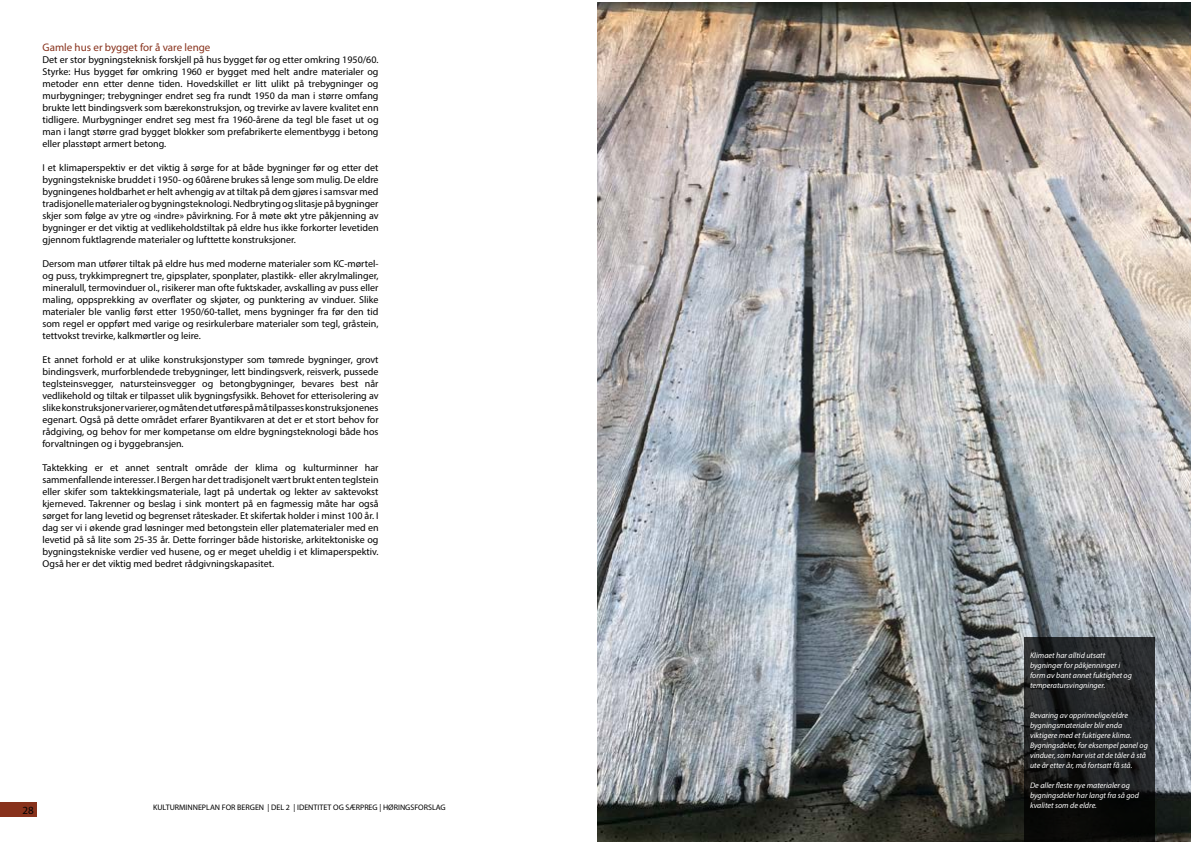
<style>
.page{position:relative;width:1191px;height:842px;background:#fff}
.page>*{position:absolute;margin:0;border:0;box-sizing:border-box;transform-origin:0 0}
.t1{font:11px "Myriad Pro";color:#88321c}
.t2{font:11px "Myriad Pro";color:#020203}
.t3{font:10px/12px "Myriad Pro";color:#000;text-align:justify}
.t4{font:italic 8px/10px "Myriad Pro";color:#fff}
.t5{font:8px "Myriad Pro";color:#000}
</style>
<div class="page">
<div style="left:0;top:803px;width:37px;height:14px;background:#88321c"></div>
<img style="left:597px;top:2px;width:594px;height:840px">
<svg style="left:1024px;top:638px;width:130px;height:204px;background:#1b1c1d"></svg>
<p class="t1" style="left:43px;top:40px;width:169px">Gamle hus er bygget for å vare lenge</p>
<p class="t3" style="left:43px;top:53px;width:337px">Det er stor bygningsteknisk forskjell på hus bygget før og etter omkring 1950/60.<br>Styrke: Hus bygget før omkring 1960 er bygget med helt andre materialer og metoder enn etter denne tiden. Hovedskillet er litt ulikt på trebygninger og murbygninger; trebygninger endret seg fra rundt 1950 da man i større omfang brukte lett bindingsverk som bærekonstruksjon, og trevirke av lavere kvalitet enn tidligere. Murbygninger endret seg mest fra 1960-årene da tegl ble faset ut og man i langt større grad bygget blokker som prefabrikerte elementbygg i betong eller plasstøpt armert betong.</p>
<p class="t3" style="left:43px;top:161px;width:337px">I et klimaperspektiv er det viktig å sørge for at både bygninger før og etter det bygningstekniske bruddet i 1950- og 60årene brukes så lenge som mulig. De eldre bygningenes holdbarhet er helt avhengig av at tiltak på dem gjøres i samsvar med tradisjonelle materialer og bygningsteknologi. Nedbryting og slitasje på bygninger skjer som følge av ytre og «indre» påvirkning. For å møte økt ytre påkjenning av bygninger er det viktig at vedlikeholdstiltak på eldre hus ikke forkorter levetiden gjennom fuktlagrende materialer og lufttette konstruksjoner.</p>
<p class="t3" style="left:43px;top:257px;width:337px">Dersom man utfører tiltak på eldre hus med moderne materialer som KC-mørtel&shy;og puss, trykkimpregnert tre, gipsplater, sponplater, plastikk- eller akrylmalinger, mineralull, termovinduer ol., risikerer man ofte fuktskader, avskalling av puss eller maling, oppsprekking av overflater og skjøter, og punktering av vinduer. Slike materialer ble vanlig først etter 1950/60-tallet, mens bygninger fra før den tid som regel er oppført med varige og resirkulerbare materialer som tegl, gråstein, tettvokst trevirke, kalkmørtler og leire.</p>
<p class="t3" style="left:43px;top:353px;width:337px">Et annet forhold er at ulike konstruksjonstyper som tømrede bygninger, grovt bindingsverk, murforblendede trebygninger, lett bindingsverk, reisverk, pussede teglsteinsvegger, natursteinsvegger og betongbygninger, bevares best når vedlikehold og tiltak er tilpasset ulik bygningsfysikk. Behovet for etterisolering av slike konstruksjoner varierer, og måten det utføres på må tilpasses konstruksjonenes egenart. Også på dette området erfarer Byantikvaren at det er et stort behov for rådgiving, og behov for mer kompetanse om eldre bygningsteknologi både hos forvaltningen og i byggebransjen.</p>
<p class="t3" style="left:43px;top:461px;width:337px">Taktekking er et annet sentralt område der klima og kulturminner har sammenfallende interesser. I Bergen har det tradisjonelt vært brukt enten teglstein eller skifer som taktekkingsmateriale, lagt på undertak og lekter av saktevokst kjerneved. Takrenner og beslag i sink montert på en fagmessig måte har også sørget for lang levetid og begrenset råteskader. Et skifertak holder i minst 100 år. I dag ser vi i økende grad løsninger med betongstein eller platematerialer med en levetid på så lite som 25-35 år. Dette forringer både historiske, arkitektoniske og bygningstekniske verdier ved husene, og er meget uheldig i et klimaperspektiv.<br>Også her er det viktig med bedret rådgivningskapasitet.</p>
<p class="t2" style="left:22px;top:803px;width:13px">28</p>
<p class="t5" style="left:153px;top:802px;width:294px">KULTURMINNEPLAN FOR BERGEN | DEL 2 | IDENTITET OG SÆRPREG | HØRINGSFORSLAG</p>
<p class="t4" style="left:1030px;top:650px;width:103px">Klimaet har alltid utsatt bygninger for påkjenninger i form av bant annet fuktighet og temperatursvingninger.</p>
<p class="t4" style="left:1030px;top:710px;width:119px">Bevaring av opprinnelige/eldre bygningsmaterialer blir enda viktigere med et fuktigere klima.<br>Bygningsdeler, for eksempel panel og vinduer, som har vist at de tåler å stå ute år etter år, må fortsatt få stå.</p>
<p class="t4" style="left:1030px;top:780px;width:110px">De aller fleste nye materialer og bygningsdeler har langt fra så god kvalitet som de eldre.</p>
</div>
